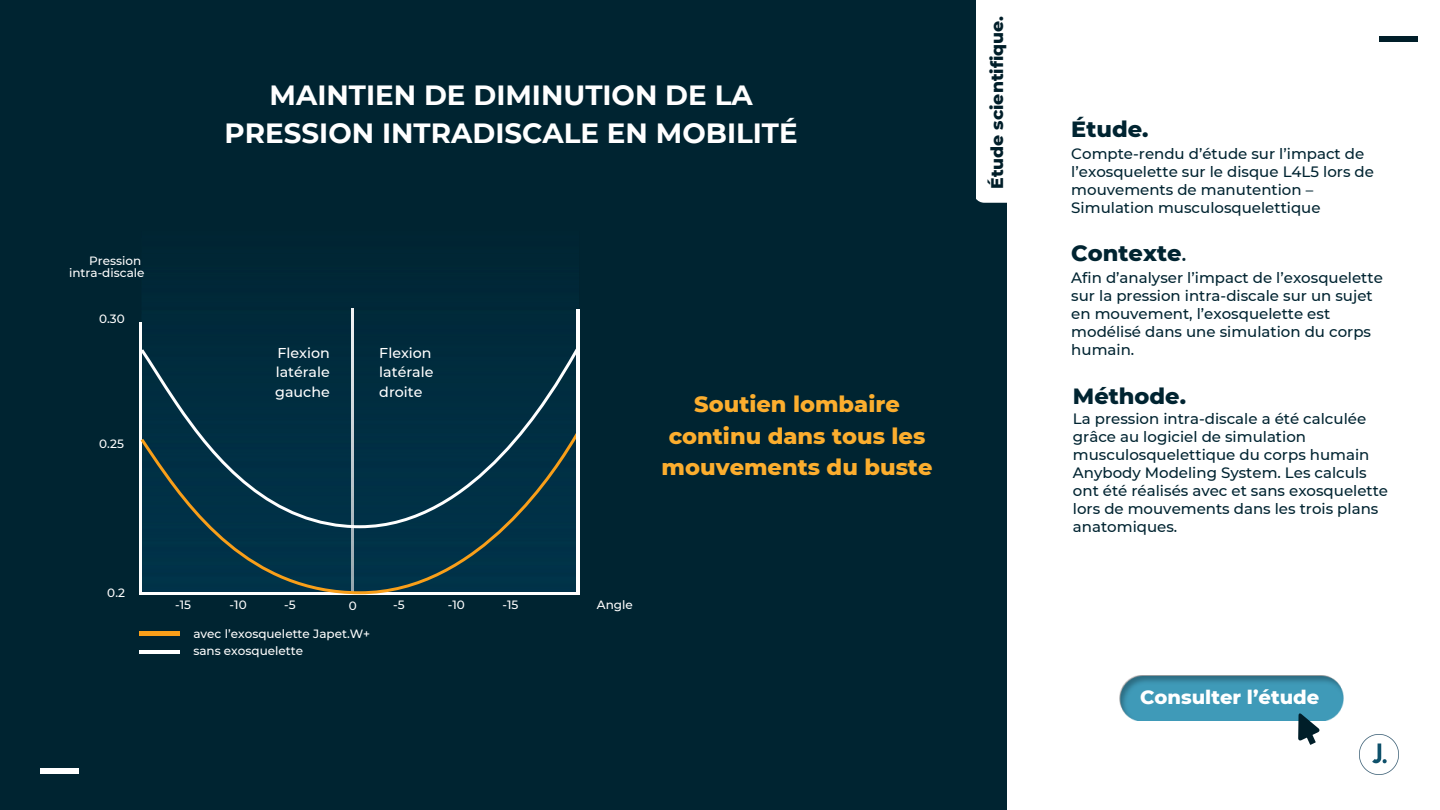
<style>
.page{position:relative;width:1440px;height:810px;background:#fff}
.page>*{position:absolute;margin:0;border:0;box-sizing:border-box;transform-origin:0 0}
.t1{font:700 27.75px/38.2px "Montserrat";color:#fff;text-align:center}
.t2{font:800 22.5px/31.5px "Montserrat";color:#fcae2e;text-align:center}
.t3{font:800 22.5px "Montserrat";color:#002431}
.t4{font:800 19.5px "Montserrat";color:#fff}
.t5{font:800 17.25px "Montserrat";color:#001e29}
.t6{font:500 15px/18px "Montserrat";color:#002431}
.t7{font:500 14.25px/19.6px "Montserrat";color:#fff;text-align:justify}
.t8{font:500 12px "Montserrat";color:#fff}
.s1{font-weight:500}
</style>
<div class="page">
<div style="left:0;top:0;width:1007px;height:810px;background:#002431"></div>
<div style="left:40px;top:768px;width:38px;height:6px;background:#fff"></div>
<div style="left:1379px;top:36px;width:39px;height:6px;background:#001e29"></div>
<div style="left:141px;top:308px;width:438px;height:41px;background:#002a3b"></div>
<div style="left:140px;top:631px;width:40px;height:5px;background:#f99f19"></div>
<hr style="left:140px;top:650px;width:40px;height:4px;background:#fff">
<hr style="left:140px;top:323px;width:2px;height:271px;background:#fff">
<div style="left:142px;top:349px;width:435px;height:84px;background:#002d40"></div>
<svg style="left:141px;top:433px;width:436px;height:161px;background:#0f3b4c"></svg>
<hr style="left:577px;top:310px;width:3px;height:284px;background:#fff">
<div style="left:976px;top:0;width:31px;height:203px;background:#fff"></div>
<img style="left:1120px;top:675px;width:224px;height:45px">
<svg style="left:1298px;top:713px;width:22px;height:32px"></svg>
<img style="left:1359px;top:735px;width:39px;height:39px">
<h5 class="t8" style="left:89px;top:253px;width:54px">Pression</h5>
<p class="t8" style="left:69px;top:265px;width:77px">intra-discale</p>
<p class="t8" style="left:99px;top:312px;width:27px">0.30</p>
<p class="t8" style="left:99px;top:436px;width:26px">0.25</p>
<p class="t1" style="left:225px;top:76px;width:575px">MAINTIEN DE DIMINUTION DE LA<br>PRESSION INTRADISCALE EN MOBILITÉ</p>
<p class="t7" style="left:275px;top:343px;width:56px">Flexion latérale gauche</p>
<h5 class="t7" style="left:379px;top:343px;width:56px;text-align:left">Flexion latérale droite</h5>
<h5 class="t2" style="left:662px;top:388px;width:272px">Soutien lombaire continu dans tous les mouvements du buste</h5>
<p class="t8" style="left:107px;top:585px;width:19px">0.2</p>
<p class="t8" style="left:175px;top:598px;width:17px">-15</p>
<p class="t8" style="left:230px;top:598px;width:19px">-10</p>
<p class="t8" style="left:284px;top:598px;width:13px">-5</p>
<p class="t8" style="left:349px;top:599px;width:10px">0</p>
<p class="t8" style="left:193px;top:626px;width:178px">avec l’exosquelette Japet.W+</p>
<p class="t8" style="left:193px;top:643px;width:111px">sans exosquelette</p>
<p class="t8" style="left:393px;top:597px;width:13px">-5</p>
<p class="t8" style="left:448px;top:597px;width:19px">-10</p>
<h2 class="t8" style="left:502px;top:597px;width:17px">-15</h2>
<h4 class="t8" style="left:597px;top:597px;width:37px">Angle</h4>
<h5 class="t5" style="left:987px;top:189px;width:175px;rotate:-90deg">Étude scientifique.</h5>
<p class="t3" style="left:1071px;top:115px;width:79px">Étude.</p>
<p class="t6" style="left:1071px;top:145px;width:304px">Compte-rendu d’étude sur l’impact de l’exosquelette sur le disque L4L5 lors de mouvements de manutention – Simulation musculosquelettique</p>
<p class="t3" style="left:1071px;top:239px;width:117px">Contexte<span class="s1">.</span></p>
<p class="t6" style="left:1071px;top:269px;width:313px">Afin d’analyser l’impact de l’exosquelette sur la pression intra-discale sur un sujet en mouvement, l’exosquelette est modélisé dans une simulation du corps humain.</p>
<p class="t3" style="left:1073px;top:382px;width:115px">Méthode.</p>
<p class="t6" style="left:1073px;top:409px;width:317px">La pression intra-discale a été calculée grâce au logiciel de simulation musculosquelettique du corps humain Anybody Modeling System. Les calculs ont été réalisés avec et sans exosquelette lors de mouvements dans les trois plans anatomiques.</p>
<h1 class="t4" style="left:1140px;top:686px;width:181px">Consulter l’étude</h1>
</div>
